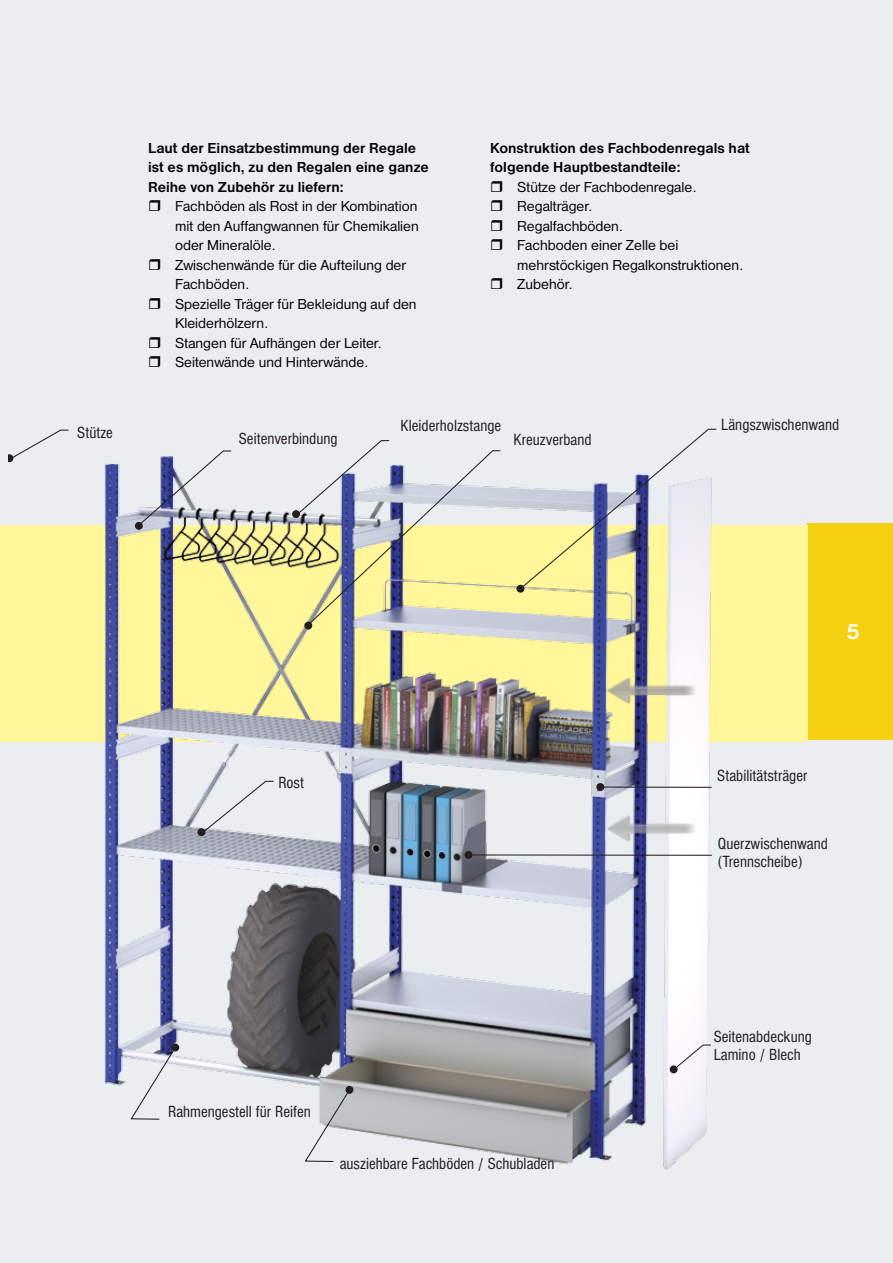
<style>
.page{position:relative;width:893px;height:1263px;background:#fff}
.page>*{position:absolute;margin:0;border:0;box-sizing:border-box;transform-origin:0 0}
.t1{font:700 22.5px "Nimbus Sans DOT";color:#fff}
.t2{font:condensed 16.8px/18.1px "Nimbus Sans DOT";color:#231f20}
.t3{font:15px/19.5px "Nimbus Sans DOT";color:#000}
.t4{font:700 15px/19.5px "Nimbus Sans DOT";color:#000}
</style>
<div class="page">
<img style="left:0;top:0;width:893px;height:1263px">
<svg style="left:171px;top:1043px;width:8px;height:8px"></svg>
<svg style="left:129px;top:1046px;width:48px;height:74px;background:#dbdee3"></svg>
<div style="left:464px;top:851px;width:8px;height:8px;background:#231f20;border-radius:50%"></div>
<div style="left:345px;top:1086px;width:8px;height:8px;background:#231f20;border-radius:50%"></div>
<svg style="left:304px;top:1088px;width:47px;height:74px;background:#d3d6d8"></svg>
<div style="left:197px;top:828px;width:8px;height:8px;background:#231f20;border-radius:50%"></div>
<svg style="left:201px;top:780px;width:73px;height:54px;background:#dfe2e5"></svg>
<svg style="left:670px;top:1065px;width:8px;height:8px"></svg>
<svg style="left:672px;top:1044px;width:40px;height:27px"></svg>
<svg style="left:9px;top:429px;width:60px;height:33px;background:#e0e4e6"></svg>
<svg style="left:292px;top:510px;width:8px;height:8px"></svg>
<svg style="left:137px;top:450px;width:95px;height:77px;background:#c6cad4"></svg>
<svg style="left:295px;top:440px;width:206px;height:187px;background:#d6d6bc"></svg>
<svg style="left:519px;top:428px;width:198px;height:162px;background:#d9dace"></svg>
<div style="left:596px;top:783px;width:8px;height:8px;background:#231f20;border-radius:50%"></div>
<div style="left:135px;top:522px;width:8px;height:8px;background:#231f20;border-radius:50%"></div>
<div style="left:304px;top:622px;width:8px;height:7px;background:#231f20;border-radius:50%"></div>
<div style="left:516px;top:585px;width:8px;height:8px;background:#231f20;border-radius:50%"></div>
<svg style="left:472px;top:854px;width:240px;height:2px"></svg>
<svg style="left:604px;top:786px;width:108px;height:2px"></svg>
<svg style="left:492px;top:181px;width:10px;height:11px"></svg>
<svg style="left:492px;top:200px;width:10px;height:11px"></svg>
<svg style="left:492px;top:220px;width:10px;height:11px"></svg>
<svg style="left:492px;top:239px;width:10px;height:11px"></svg>
<svg style="left:492px;top:278px;width:10px;height:11px"></svg>
<svg style="left:149px;top:200px;width:11px;height:11px"></svg>
<svg style="left:149px;top:259px;width:11px;height:11px"></svg>
<svg style="left:149px;top:298px;width:11px;height:11px"></svg>
<svg style="left:149px;top:337px;width:11px;height:11px"></svg>
<svg style="left:149px;top:356px;width:11px;height:11px"></svg>
<p class="t2" style="left:77px;top:423px;width:37px">Stütze</p>
<p class="t4" style="left:148px;top:138px;width:282px">Laut der Einsatzbestimmung der Regale ist es möglich, zu den Regalen eine ganze<br>Reihe von Zubehör zu liefern:</p>
<p class="t3" style="left:175px;top:197px;width:245px">Fachböden als Rost in der Kombination mit den Auffangwannen für Chemikalien oder Mineralöle.<br>Zwischenwände für die Aufteilung der<br>Fachböden.<br>Spezielle Träger für Bekleidung auf den<br>Kleiderhölzern.<br>Stangen für Aufhängen der Leiter.<br>Seitenwände und Hinterwände.</p>
<p class="t4" style="left:490px;top:138px;width:261px">Konstruktion des Fachbodenregals hat folgende Hauptbestandteile:</p>
<p class="t3" style="left:517px;top:177px;width:228px">Stütze der Fachbodenregale.<br>Regalträger.<br>Regalfachböden.<br>Fachboden einer Zelle bei mehrstöckigen Regalkonstruktionen.<br>Zubehör.</p>
<p class="t2" style="left:401px;top:416px;width:102px">Kleiderholzstange</p>
<p class="t2" style="left:239px;top:429px;width:100px">Seitenverbindung</p>
<p class="t2" style="left:514px;top:430px;width:80px">Kreuzverband</p>
<p class="t2" style="left:721px;top:416px;width:120px">Längszwischenwand</p>
<p class="t2" style="left:278px;top:774px;width:27px">Rost</p>
<p class="t2" style="left:168px;top:1102px;width:144px">Rahmengestell für Reifen</p>
<p class="t2" style="left:340px;top:1155px;width:216px">ausziehbare Fachböden / Schubladen</p>
<h1 class="t1" style="left:846px;top:619px;width:15px">5</h1>
<p class="t2" style="left:717px;top:767px;width:92px">Stabilitätsträger</p>
<p class="t2" style="left:718px;top:835px;width:112px">Querzwischenwand (Trennscheibe)</p>
<p class="t2" style="left:714px;top:1027px;width:100px">Seitenabdeckung<br>Lamino / Blech</p>
</div>
